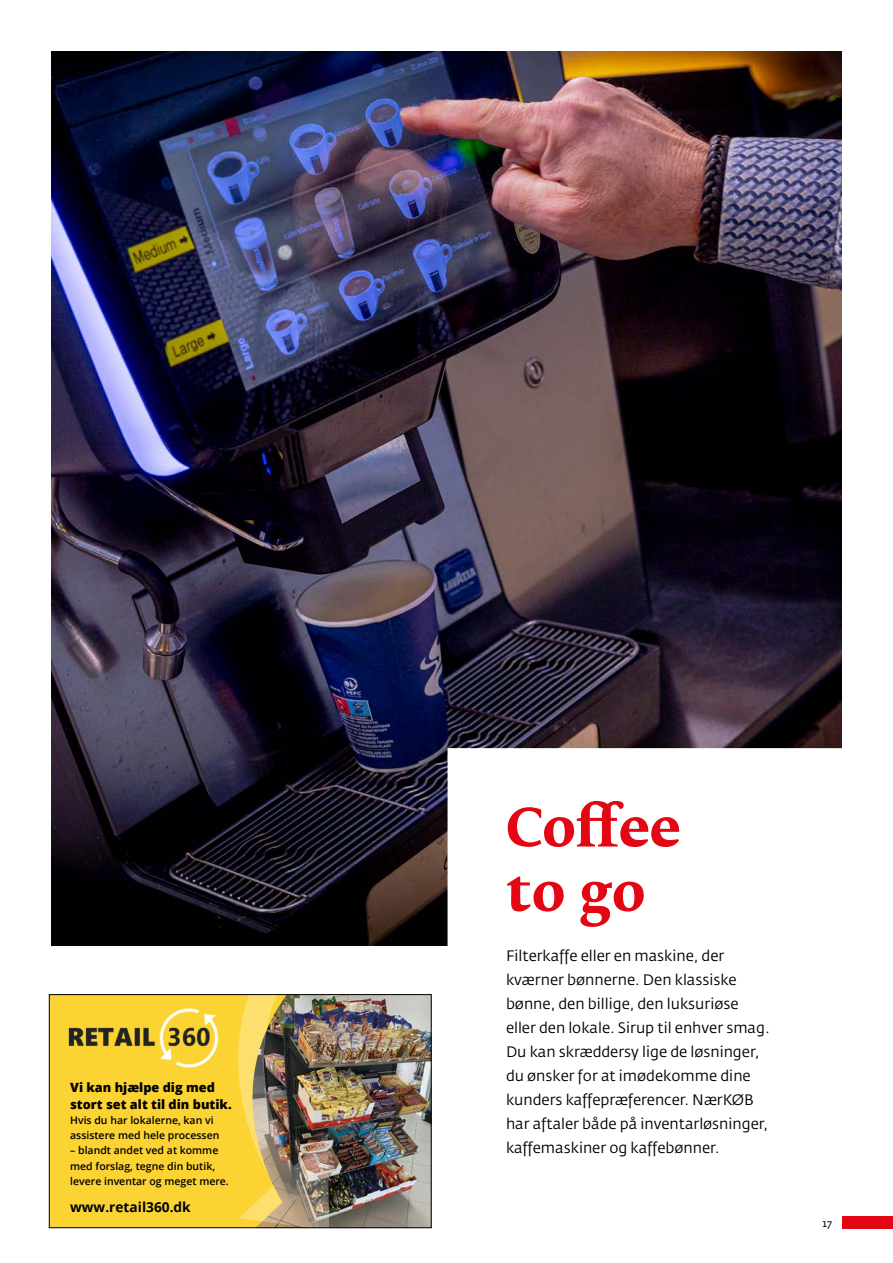
<style>
.page{position:relative;width:893px;height:1263px;background:#fff}
.page>*{position:absolute;margin:0;border:0;box-sizing:border-box;transform-origin:0 0}
.t1{font:700 52.5px/64.5px "Fedra Serif B Pro";color:#e30613}
.t2{font:15px/24px "Fedra Sans Pro";color:#000}
.t3{font:700 13.65px "Open Sans";color:#000}
.t4{font:800 12.75px/16.8px "Open Sans";color:#000}
.t5{font:600 10.5px/15.3px "Open Sans";color:#000}
.t6{font:10.5px "Fedra Serif A Pro";color:#000}
</style>
<div class="page">
<div style="left:842px;top:1216px;width:51px;height:13px;background:#e30613"></div>
<img style="left:51px;top:51px;width:791px;height:895px">
<svg style="left:441px;top:741px;width:401px;height:205px"></svg>
<div style="left:49px;top:994px;width:383px;height:234px;background:#fbd333"></div>
<img style="left:68px;top:1008px;width:151px;height:60px">
<img style="left:238px;top:996px;width:127px;height:230px">
<img style="left:365px;top:996px;width:65px;height:230px">
<div style="left:49px;top:994px;width:383px;height:234px;border:1px solid #000"></div>
<p class="t4" style="left:70px;top:1078px;width:163px">Vi kan hjælpe dig med stort set alt til din butik.</p>
<p class="t5" style="left:70px;top:1112px;width:151px">Hvis du har lokalerne, kan vi assistere med hele processen</p>
<p class="t5" style="left:70px;top:1143px;width:160px">– blandt andet ved at komme med forslag, tegne din butik, levere inventar og meget mere.</p>
<p class="t3" style="left:70px;top:1197px;width:122px">www.retail360.dk</p>
<h1 class="t1" style="left:506px;top:796px;width:176px">Coffee to go</h1>
<p class="t2" style="left:506px;top:943px;width:265px">Filterkaffe eller en maskine, der kværner bønnerne. Den klassiske bønne, den billige, den luksuriøse eller den lokale. Sirup til enhver smag.<br>Du kan skræddersy lige de løsninger, du ønsker for at imødekomme dine kunders kaffepræferencer. NærKØB har aftaler både på inventarløsninger, kaffemaskiner og kaffebønner.</p>
<p class="t6" style="left:822px;top:1217px;width:11px">17</p>
</div>
